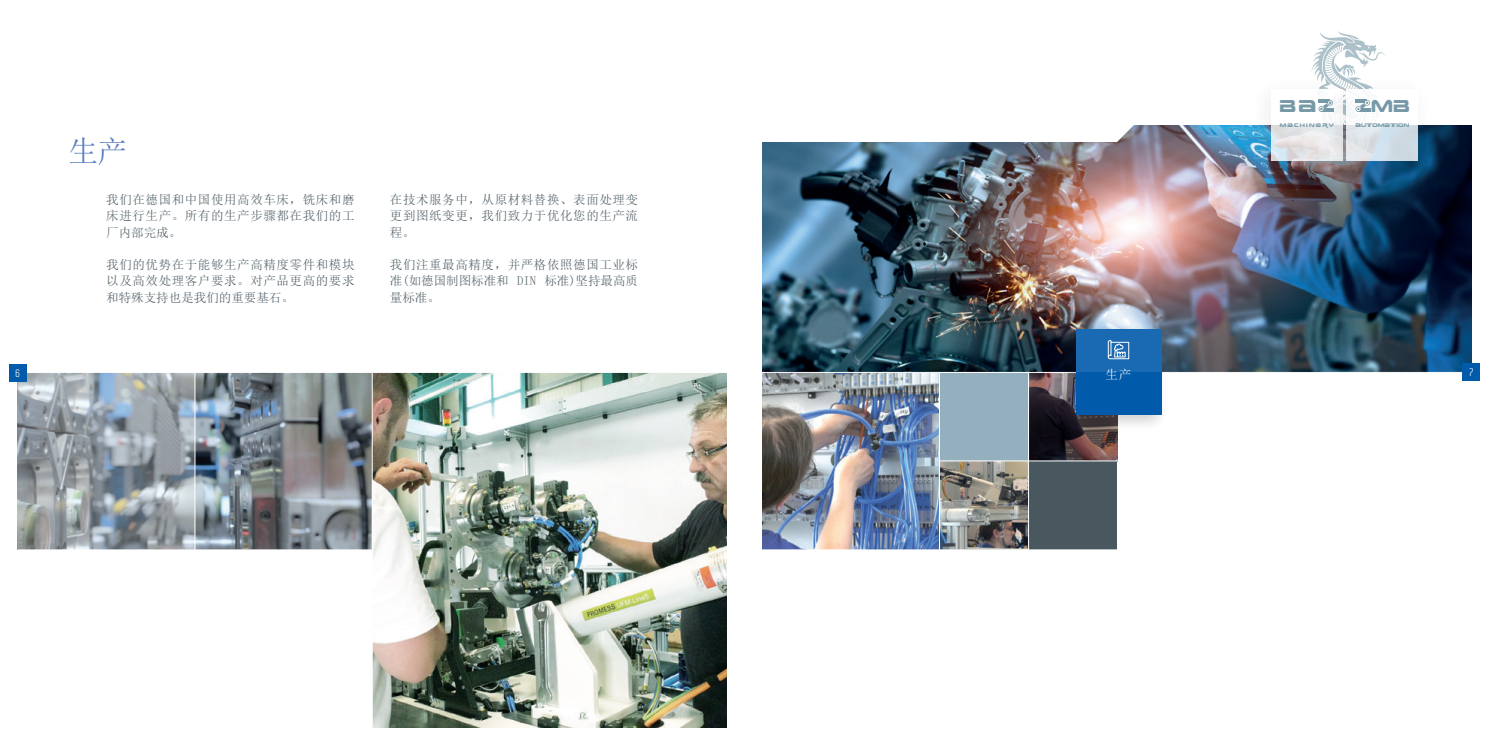
<style>
.page{position:relative;width:1489px;height:745px;background:#fff}
.page>*{position:absolute;margin:0;border:0;box-sizing:border-box;transform-origin:0 0}
.t1{font:30px "Sim Sun";color:#557bbe}
.t2{font:17px "Earth Normal";color:#7799a7}
.t3{font:12.5px/16.2px "Sim Sun";letter-spacing:.045em;color:#515f67;text-align:justify}
.t4{font:12.5px "Solano Gothic Retro MVB";color:#fff}
.t5{font:12.5px "Sim Sun";color:#fff}
.t6{font:5.12px "Earth Normal";letter-spacing:.01em;color:#7799a7}
.t7{font:5.12px "Earth Normal";letter-spacing:.23em;color:#7799a7}
</style>
<div class="page">
<img style="left:762px;top:373px;width:177px;height:176px">
<img style="left:195px;top:373px;width:177px;height:176px">
<img style="left:762px;top:125px;width:708px;height:247px">
<img style="left:373px;top:373px;width:353px;height:353px">
<img style="left:1029px;top:373px;width:88px;height:87px">
<img style="left:940px;top:461px;width:88px;height:88px">
<div style="left:939px;top:372px;width:89px;height:89px;background:#94afbd"></div>
<div style="left:1028px;top:461px;width:89px;height:88px;background:#49585f"></div>
<hr style="left:1028px;top:372px;width:1px;height:177px;background:#fff">
<hr style="left:939px;top:460px;width:178px;height:1px;background:#fff">
<svg style="left:18px;top:373px;width:176px;height:176px;background:#98a1a8"></svg>
<hr style="left:18px;top:372px;width:1452px;height:1px;background:#fff">
<hr style="left:939px;top:372px;width:1px;height:177px;background:#fff">
<svg style="left:1116px;top:125px;width:25px;height:17px"></svg>
<div style="left:744px;top:0;width:372px;height:142px;background:#fff"></div>
<div style="left:1246px;top:71px;width:113px;height:114px;background:#231f20;opacity:.1"></div>
<svg style="left:1270px;top:124px;width:33px;height:36px"></svg>
<div style="left:1270px;top:89px;width:72px;height:35px;background:#fff"></div>
<div style="left:1322px;top:71px;width:113px;height:114px;background:#231f20;opacity:.1"></div>
<svg style="left:1385px;top:89px;width:32px;height:71px"></svg>
<svg style="left:1303px;top:31px;width:82px;height:148px"></svg>
<div style="left:9px;top:364px;width:18px;height:17px;background:#015aaa"></div>
<div style="left:1462px;top:363px;width:17px;height:17px;background:#015aaa"></div>
<div style="left:1059px;top:322px;width:108px;height:108px;background:#231f20;opacity:.2"></div>
<div style="left:1075px;top:329px;width:86px;height:85px;background:#015aaa"></div>
<svg style="left:1075px;top:329px;width:86px;height:43px;background:#226fb3"></svg>
<h2 class="t2" style="left:1279px;top:94px;width:38px">BA</h2>
<h2 class="t2" style="left:1370px;top:94px;width:40px">mb</h2>
<h1 class="t1" style="left:68px;top:137px;width:60px">生产</h1>
<p class="t3" style="left:106px;top:191px;width:250px">我们在德国和中国使用高效车床，铣床和磨床进行生产。所有的生产步骤都在我们的工厂内部完成。</p>
<p class="t3" style="left:106px;top:256px;width:250px">我们的优势在于能够生产高精度零件和模块以及高效处理客户要求。对产品更高的要求和特殊支持也是我们的重要基石。</p>
<p class="t3" style="left:390px;top:191px;width:250px">在技术服务中，从原材料替换、表面处理变更到图纸变更，我们致力于优化您的生产流程。</p>
<p class="t3" style="left:390px;top:256px;width:250px">我们注重最高精度，并严格依照德国工业标准(如德国制图标准和 DIN 标准)坚持最高质量标准。</p>
<p class="t7" style="left:1279px;top:121px;width:55px">MACHINERY</p>
<p class="t6" style="left:1355px;top:121px;width:55px">AUTOMATION</p>
<p class="t4" style="left:15px;top:365px;width:6px">6</p>
<p class="t4" style="left:1468px;top:364px;width:6px">7</p>
<p class="t5" style="left:1105px;top:368px;width:27px">生产</p>
</div>
